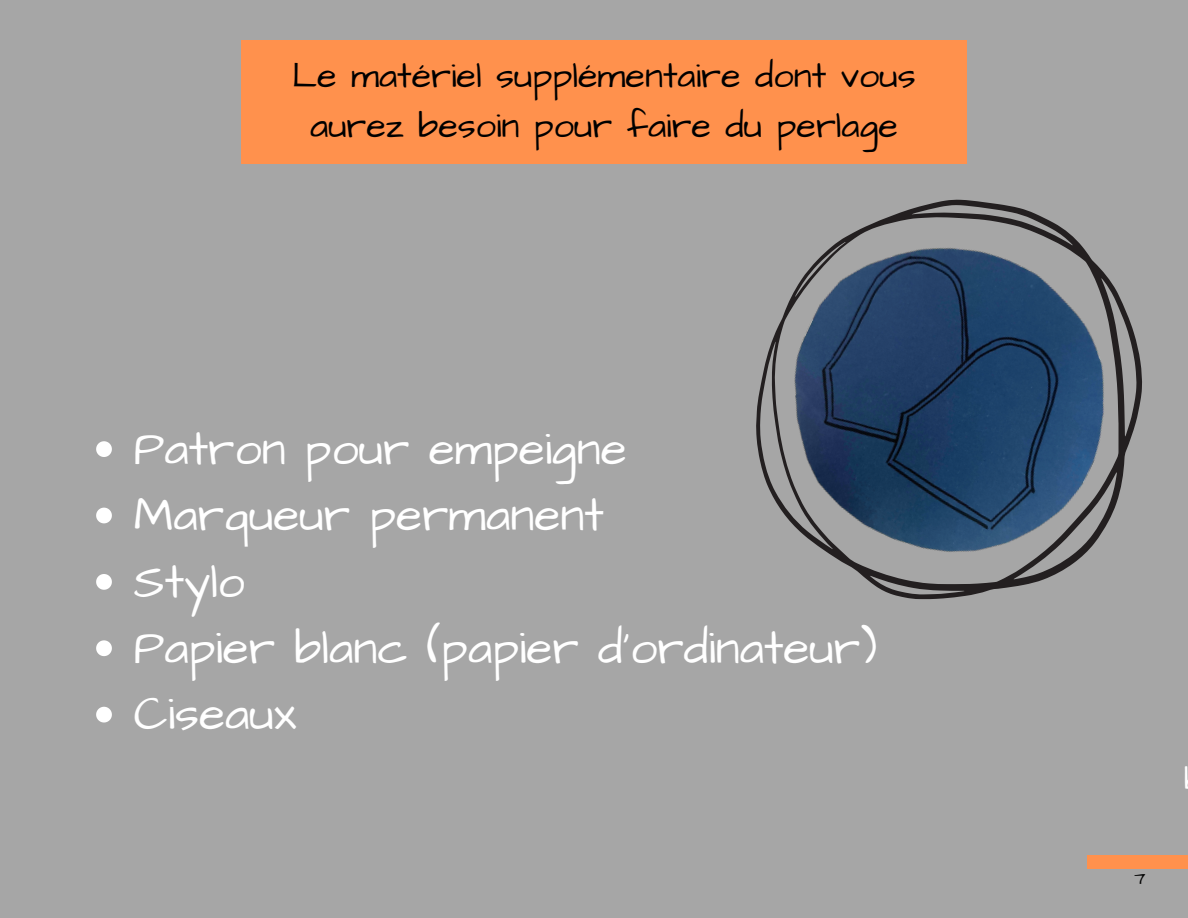
<style>
.page{position:relative;width:1188px;height:918px;background:#a6a6a6}
.page>*{position:absolute;margin:0;border:0;box-sizing:border-box;transform-origin:0 0}
.t1{font:48px/66.3px "Architects Daughter";color:#fff}
.t2{font:36px/49.5px "Architects Daughter";color:#000;text-align:center}
.t3{font:18px "Architects Daughter";color:#000}
</style>
<div class="page">
<div style="left:1087px;top:855px;width:101px;height:14px;background:#ff914d"></div>
<div style="left:241px;top:40px;width:726px;height:124px;background:#ff914d"></div>
<svg style="left:756px;top:200px;width:386px;height:399px"></svg>
<svg style="left:96px;top:441px;width:16px;height:16px"></svg>
<svg style="left:96px;top:508px;width:16px;height:15px"></svg>
<svg style="left:96px;top:574px;width:16px;height:16px"></svg>
<svg style="left:96px;top:640px;width:16px;height:16px"></svg>
<svg style="left:96px;top:707px;width:16px;height:16px"></svg>
<p class="t2" style="left:292px;top:52px;width:625px">Le matériel supplémentaire dont vous aurez besoin pour faire du perlage</p>
<p class="t1" style="left:134px;top:417px;width:745px">Patron pour empeigne<br>Marqueur permanent<br>Stylo<br>Papier blanc (papier d'ordinateur)<br>Ciseaux</p>
<p class="t3" style="left:1135px;top:866px;width:13px">7</p>
</div>
